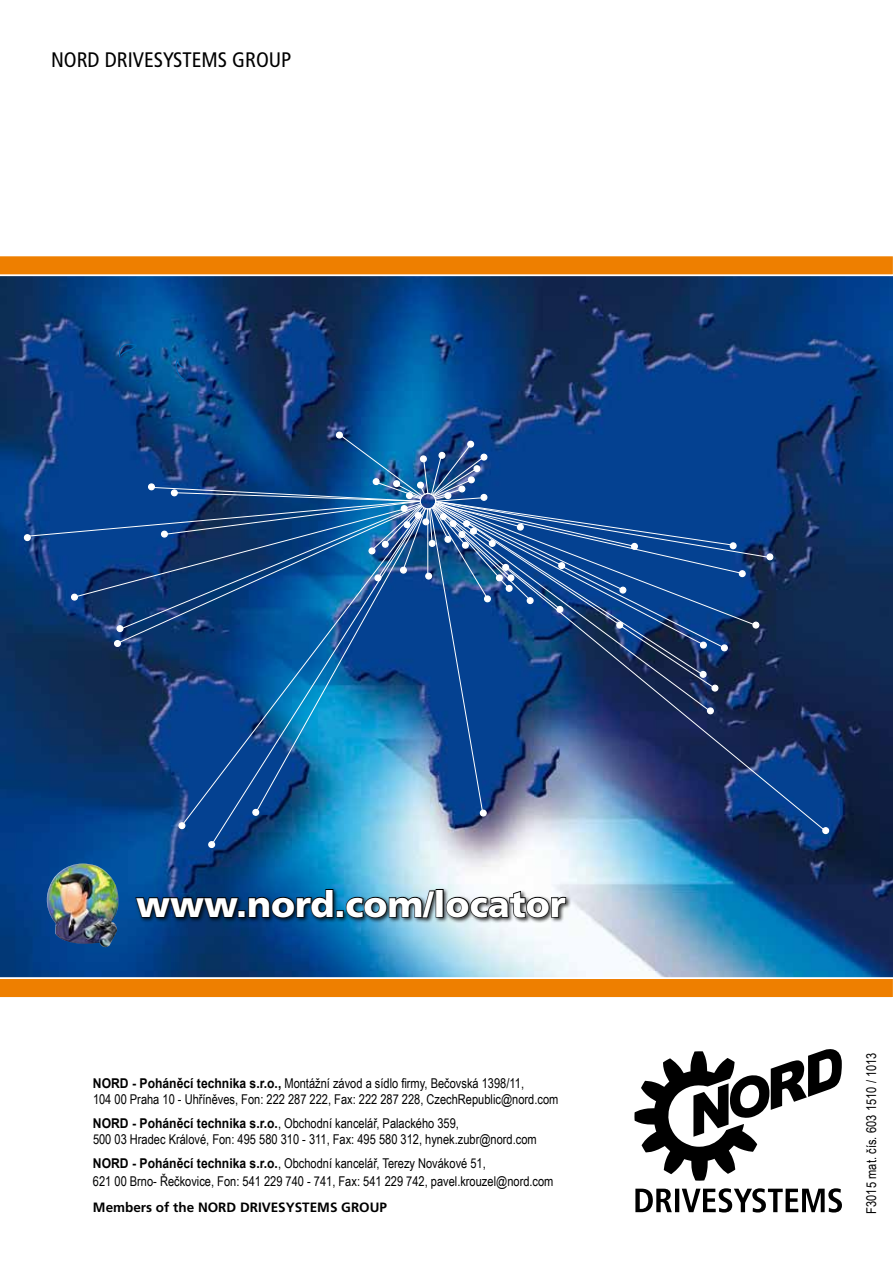
<style>
.page{position:relative;width:893px;height:1263px;background:#fff}
.page>*{position:absolute;margin:0;border:0;box-sizing:border-box;transform-origin:0 0}
.t1{font:900 36px "Frutiger";color:#fff}
.t2{font:condensed 21px "Frutiger";color:#000}
.t3{font:13.5px/16.2px "Arial Narrow";color:#000}
.t4{font:700 13.5px "Frutiger";color:#000}
.s1{font-family:"Arial";font-weight:700}
</style>
<div class="page">
<svg style="left:634px;top:1049px;width:208px;height:132px"></svg>
<svg style="left:635px;top:1188px;width:207px;height:24px"></svg>
<img style="left:0;top:276px;width:893px;height:701px">
<div style="left:208px;top:841px;width:7px;height:7px;border:1px solid #fff;border-radius:50%"></div>
<svg style="left:174px;top:357px;width:11px;height:24px"></svg>
<svg style="left:118px;top:342px;width:20px;height:17px"></svg>
<div style="left:178px;top:822px;width:7px;height:7px;border:1px solid #fff;border-radius:50%"></div>
<svg style="left:504px;top:566px;width:322px;height:265px;background:#254270"></svg>
<svg style="left:211px;top:816px;width:211px;height:29px;background:#3f8ebc"></svg>
<svg style="left:181px;top:816px;width:239px;height:11px;background:#3681b3"></svg>
<img style="left:24px;top:432px;width:749px;height:384px">
<img style="left:37px;top:863px;width:85px;height:88px">
<div style="left:134px;top:888px;width:438px;height:36px;background:#000;opacity:.75"></div>
<svg style="left:134px;top:890px;width:106px;height:36px;background:#01254d"></svg>
<div style="left:238px;top:910px;width:7px;height:7px;border:2px solid #000"></div>
<svg style="left:248px;top:888px;width:86px;height:31px;background:#002f55"></svg>
<div style="left:336px;top:910px;width:8px;height:7px;border:2px solid #000"></div>
<svg style="left:345px;top:890px;width:91px;height:29px;background:#406676"></svg>
<div style="left:436px;top:889px;width:8px;height:28px;border:2px solid #000"></div>
<svg style="left:445px;top:890px;width:122px;height:29px"></svg>
<svg style="left:0;top:977px;width:893px;height:21px;background:#ee8f23"></svg>
<svg style="left:0;top:256px;width:893px;height:19px;background:#ee850c"></svg>
<div style="left:822px;top:827px;width:7px;height:7px;border:1px solid #fff;border-radius:50%"></div>
<h2 class="t2" style="left:51px;top:47px;width:242px">NORD DRIVESYSTEMS GROUP</h2>
<h1 class="t1" style="left:136px;top:882px;width:431px">www.nord.com/locator</h1>
<p class="t3" style="left:93px;top:1074px;width:467px"><span class="s1">NORD - Poháněcí technika s.r.o.,</span> Montážní závod a sídlo firmy, Bečovská 1398/11,<br>104 00 Praha 10 - Uhříněves, Fon: 222 287 222, Fax: 222 287 228, CzechRepublic@nord.com</p>
<p class="t3" style="left:93px;top:1114px;width:445px"><span class="s1">NORD - Poháněcí technika s.r.o.</span>, Obchodní kancelář, Palackého 359,<br>500 03 Hradec Králové, Fon: 495 580 310 - 311, Fax: 495 580 312, hynek.zubr@nord.com</p>
<p class="t3" style="left:93px;top:1153px;width:462px;line-height:18px"><span class="s1">NORD - Poháněcí technika s.r.o.</span>, Obchodní kancelář, Terezy Novákové 51,<br>621 00 Brno- Řečkovice, Fon: 541 229 740 - 741, Fax: 541 229 742, pavel.krouzel@nord.com</p>
<p class="t4" style="left:93px;top:1199px;width:296px">Members of the NORD DRIVESYSTEMS GROUP</p>
<p class="t3" style="left:863px;top:1214px;width:163px;rotate:-90deg">F3015 mat. čís. 603 1510 / 1013</p>
</div>
